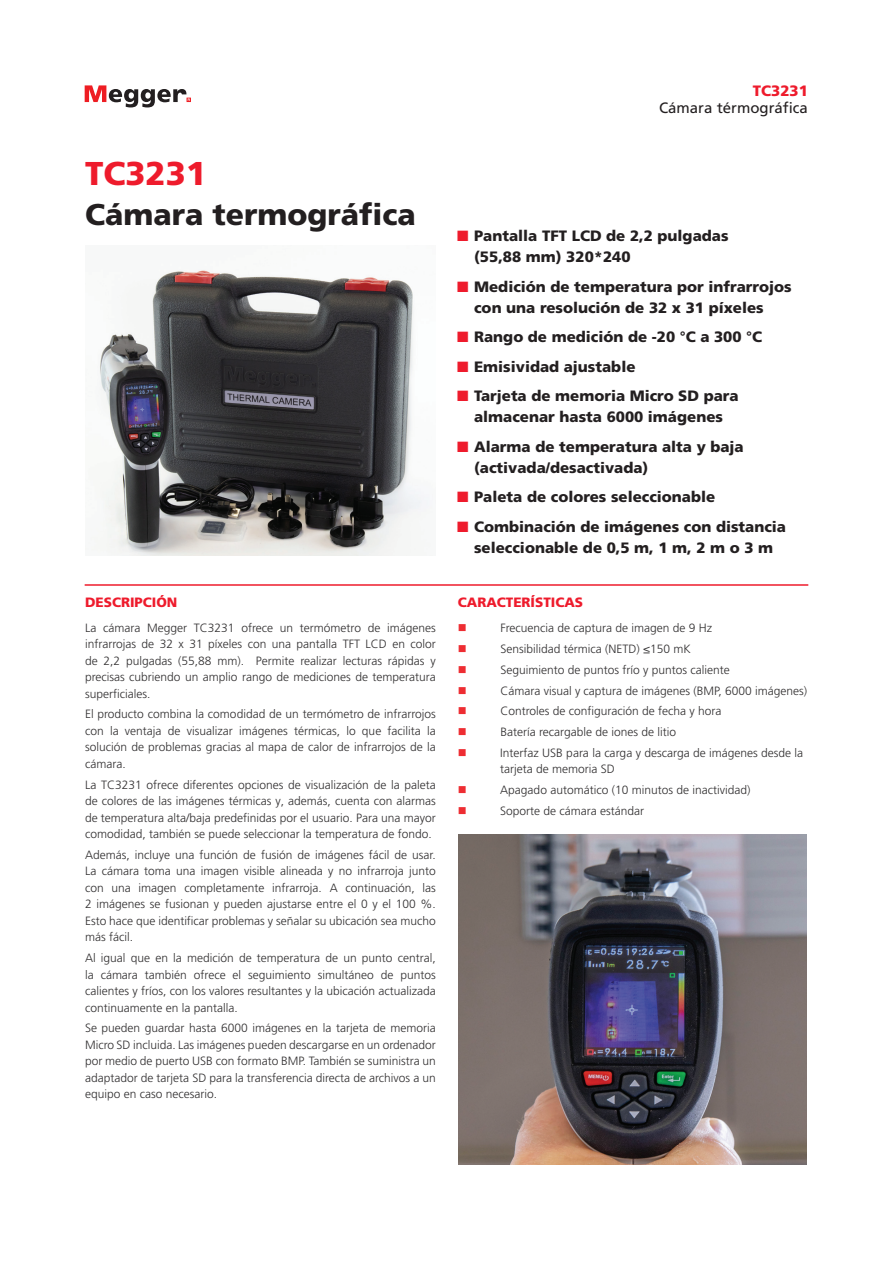
<style>
.page{position:relative;width:893px;height:1263px;background:#fff}
.page>*{position:absolute;margin:0;border:0;box-sizing:border-box;transform-origin:0 0}
.t1{font:900 33px "Frutiger LT Pro";color:#ee1b2c}
.t2{font:900 30px "Frutiger LT Pro";color:#231f20}
.t3{font:900 15px/21px "Frutiger LT Pro";color:#231f20}
.t4{font:15px "Frutiger LT Pro";color:#231f20}
.t5{font:900 15px "Frutiger LT Pro";color:#ee1b2c}
.t6{font:900 13.5px "Frutiger LT Pro";color:#ee1b2c}
.t7{font:300 12px/16.5px "Frutiger LT Pro";color:#312f30;text-align:justify}
.t8{font:12px "Wingdings";color:#ee2d32}
.s1{color:#ee1b2c}
</style>
<div class="page">
<hr style="left:85px;top:584px;width:723px;height:2px;background:#ee1b2c">
<svg style="left:85px;top:85px;width:106px;height:22px"></svg>
<img style="left:92px;top:270px;width:337px;height:286px">
<img style="left:459px;top:835px;width:347px;height:329px">
<h1 class="t1" style="left:85px;top:153px;width:123px">TC3231</h1>
<h2 class="t2" style="left:85px;top:196px;width:332px">Cámara termográfica</h2>
<p class="t6" style="left:85px;top:594px;width:94px">DESCRIPCIÓN</p>
<p class="t7" style="left:85px;top:619px;width:352px">La cámara Megger TC3231 ofrece un termómetro de imágenes infrarrojas de 32 x 31 píxeles con una pantalla TFT LCD en color de 2,2 pulgadas (55,88 mm). Permite realizar lecturas rápidas y precisas cubriendo un amplio rango de mediciones de temperatura superficiales.</p>
<p class="t7" style="left:85px;top:706px;width:352px">El producto combina la comodidad de un termómetro de infrarrojos con la ventaja de visualizar imágenes térmicas, lo que facilita la solución de problemas gracias al mapa de calor de infrarrojos de la cámara.</p>
<p class="t7" style="left:85px;top:776px;width:352px">La TC3231 ofrece diferentes opciones de visualización de la paleta de colores de las imágenes térmicas y, además, cuenta con alarmas de temperatura alta/baja predefinidas por el usuario. Para una mayor comodidad, también se puede seleccionar la temperatura de fondo.</p>
<p class="t7" style="left:85px;top:846px;width:352px">Además, incluye una función de fusión de imágenes fácil de usar.<br>La cámara toma una imagen visible alineada y no infrarroja junto con una imagen completamente infrarroja. A continuación, las 2 imágenes se fusionan y pueden ajustarse entre el 0 y el 100 %.<br>Esto hace que identificar problemas y señalar su ubicación sea mucho más fácil.</p>
<p class="t7" style="left:85px;top:950px;width:352px">Al igual que en la medición de temperatura de un punto central, la cámara también ofrece el seguimiento simultáneo de puntos calientes y fríos, con los valores resultantes y la ubicación actualizada continuamente en la pantalla.</p>
<p class="t7" style="left:85px;top:1020px;width:352px">Se pueden guardar hasta 6000 imágenes en la tarjeta de memoria Micro SD incluida. Las imágenes pueden descargarse en un ordenador por medio de puerto USB con formato BMP. También se suministra un adaptador de tarjeta SD para la transferencia directa de archivos a un equipo en caso necesario.</p>
<p class="t5" style="left:753px;top:82px;width:57px">TC3231</p>
<p class="t4" style="left:659px;top:99px;width:150px">Cámara térmográfica</p>
<p class="t3" style="left:474px;top:226px;width:256px;text-indent:-17px"><span class="s1">■</span> Pantalla TFT LCD de 2,2 pulgadas (55,88 mm) 320*240</p>
<p class="t3" style="left:474px;top:276px;width:319px;text-indent:-17px"><span class="s1">■</span> Medición de temperatura por infrarrojos con una resolución de 32 x 31 píxeles</p>
<p class="t3" style="left:457px;top:327px;width:307px"><span class="s1">■</span> Rango de medición de -20 °C a 300 °C</p>
<p class="t3" style="left:457px;top:356px;width:180px"><span class="s1">■</span> Emisividad ajustable</p>
<p class="t3" style="left:457px;top:386px;width:283px;text-align:center"><span class="s1">■</span> Tarjeta de memoria Micro SD para almacenar hasta 6000 imágenes</p>
<p class="t3" style="left:474px;top:436px;width:271px;text-indent:-17px"><span class="s1">■</span> Alarma de temperatura alta y baja (activada/desactivada)</p>
<p class="t3" style="left:457px;top:487px;width:260px"><span class="s1">■</span> Paleta de colores seleccionable</p>
<p class="t3" style="left:457px;top:516px;width:330px;text-align:center"><span class="s1">■</span> Combinación de imágenes con distancia seleccionable de 0,5 m, 1 m, 2 m o 3 m</p>
<p class="t6" style="left:458px;top:594px;width:127px">CARACTERÍSTICAS</p>
<p class="t8" style="left:458px;top:621px;width:10px">■</p>
<p class="t7" style="left:500px;top:620px;width:213px">Frecuencia de captura de imagen de 9 Hz</p>
<p class="t8" style="left:458px;top:642px;width:10px">■</p>
<p class="t7" style="left:500px;top:641px;width:192px">Sensibilidad térmica (NETD) ≤150 mK</p>
<p class="t8" style="left:458px;top:663px;width:10px">■</p>
<p class="t7" style="left:500px;top:661px;width:231px">Seguimiento de puntos frío y puntos caliente</p>
<p class="t8" style="left:458px;top:684px;width:10px">■</p>
<p class="t7" style="left:500px;top:682px;width:308px">Cámara visual y captura de imágenes (BMP, 6000 imágenes)</p>
<p class="t8" style="left:458px;top:704px;width:10px">■</p>
<p class="t7" style="left:500px;top:703px;width:223px">Controles de configuración de fecha y hora</p>
<p class="t8" style="left:458px;top:725px;width:10px">■</p>
<p class="t7" style="left:500px;top:724px;width:177px">Batería recargable de iones de litio</p>
<p class="t8" style="left:458px;top:746px;width:10px">■</p>
<p class="t7" style="left:500px;top:744px;width:304px">Interfaz USB para la carga y descarga de imágenes desde la tarjeta de memoria SD</p>
<p class="t8" style="left:458px;top:783px;width:10px">■</p>
<p class="t7" style="left:500px;top:782px;width:252px">Apagado automático (10 minutos de inactividad)</p>
<p class="t8" style="left:458px;top:804px;width:10px">■</p>
<p class="t7" style="left:500px;top:802px;width:146px">Soporte de cámara estándar</p>
</div>
